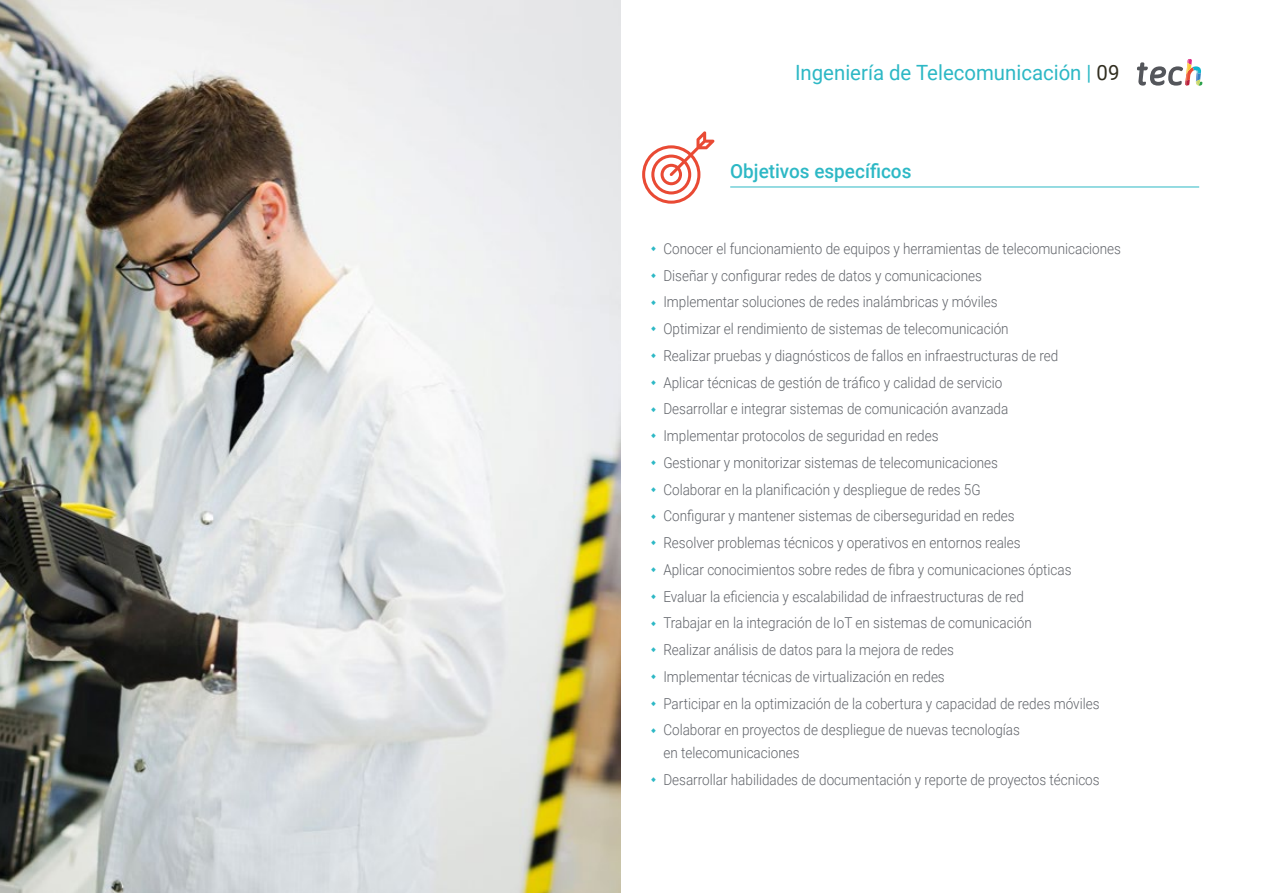
<style>
.page{position:relative;width:1263px;height:893px;background:#fff}
.page>*{position:absolute;margin:0;border:0;box-sizing:border-box;transform-origin:0 0}
.t1{font:21px "Roboto";color:#2db8c5}
.t2{font:500 19.5px "Roboto";color:#2db8c5}
.t3{font:300 15px/26.7px "Roboto";color:#61646a;scale:.9 1}
.s1{color:#312e20}
</style>
<div class="page">
<img style="left:0;top:0;width:621px;height:893px">
<hr style="left:730px;top:187px;width:469px;height:1px;background:#2db8c5">
<svg style="left:642px;top:131px;width:72px;height:73px"></svg>
<svg style="left:1137px;top:59px;width:65px;height:27px"></svg>
<h1 class="t1" style="left:795px;top:57px;width:326px">Ingeniería de Telecomunicación | <span class="s1">09</span></h1>
<h2 class="t2" style="left:730px;top:158px;width:183px">Objetivos específicos</h2>
<p class="t3" style="left:663px;top:235px;width:510px">Conocer el funcionamiento de equipos y herramientas de telecomunicaciones Diseñar y configurar redes de datos y comunicaciones<br>Implementar soluciones de redes inalámbricas y móviles<br>Optimizar el rendimiento de sistemas de telecomunicación<br>Realizar pruebas y diagnósticos de fallos en infraestructuras de red<br>Aplicar técnicas de gestión de tráfico y calidad de servicio<br>Desarrollar e integrar sistemas de comunicación avanzada<br>Implementar protocolos de seguridad en redes<br>Gestionar y monitorizar sistemas de telecomunicaciones<br>Colaborar en la planificación y despliegue de redes 5G<br>Configurar y mantener sistemas de ciberseguridad en redes<br>Resolver problemas técnicos y operativos en entornos reales<br>Aplicar conocimientos sobre redes de fibra y comunicaciones ópticas<br>Evaluar la eficiencia y escalabilidad de infraestructuras de red<br>Trabajar en la integración de IoT en sistemas de comunicación<br>Realizar análisis de datos para la mejora de redes<br>Implementar técnicas de virtualización en redes<br>Participar en la optimización de la cobertura y capacidad de redes móviles Colaborar en proyectos de despliegue de nuevas tecnologías</p>
<p class="t3" style="left:663px;top:739px;width:486px">en telecomunicaciones<br>Desarrollar habilidades de documentación y reporte de proyectos técnicos</p>
</div>
